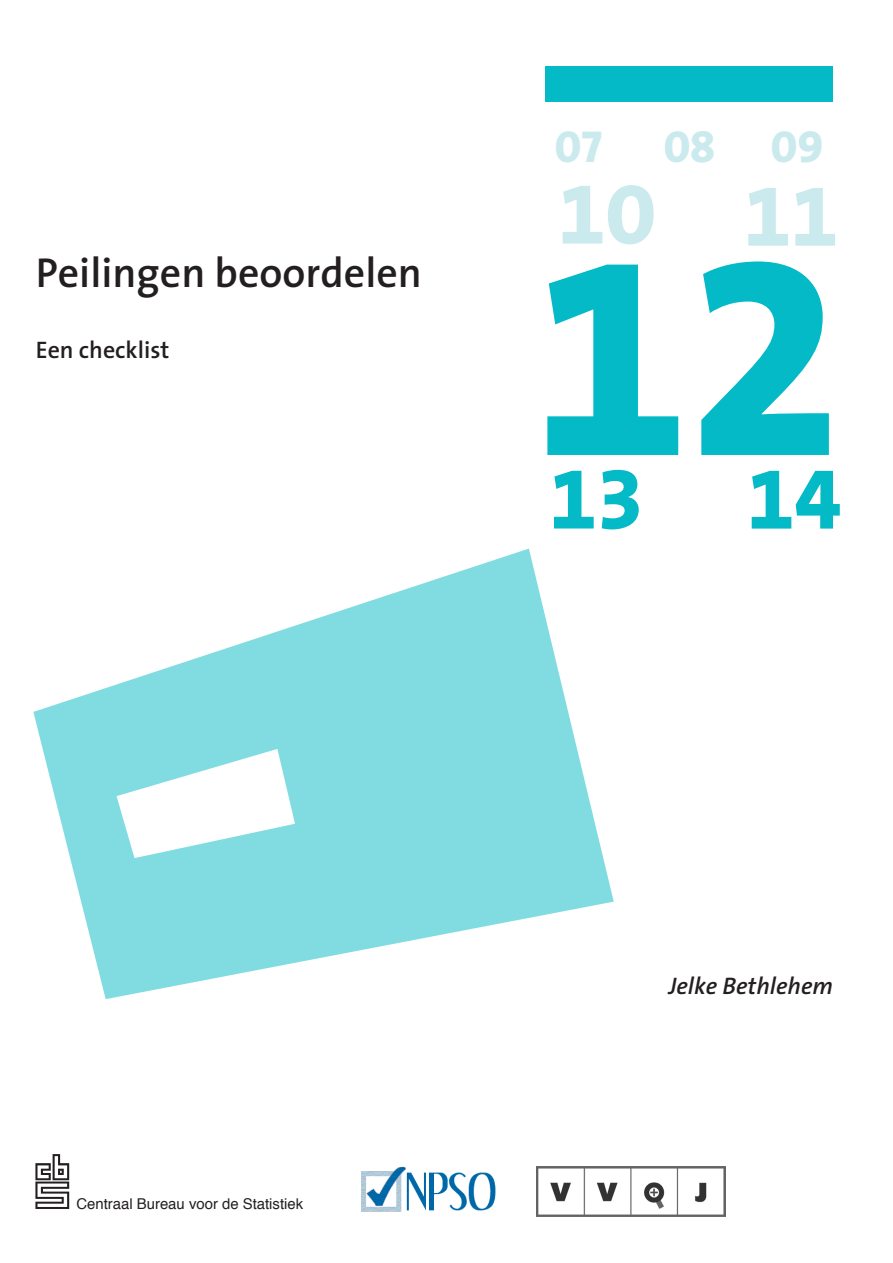
<style>
.page{position:relative;width:893px;height:1263px;background:#fff}
.page>*{position:absolute;margin:0;border:0;box-sizing:border-box;transform-origin:0 0}
.t1{font:282px "The Sans Extra Bold Expert";color:#03bac6}
.t2{font:85.5px "The Sans Extra Bold Expert";color:#03bac6}
.t3{font:85.5px "The Sans Extra Bold Expert";color:#cbeaee}
.t4{font:45px "The Sans Extra Bold Caps";color:#cbeaee}
.t5{font:600 42px "The Sans";color:#231f20}
.t6{font:italic 600 24px "The Sans";color:#231f20}
.t7{font:600 24px "The Sans";color:#231f20}
.t8{font:14.85px "Helvetica";color:#231f20}
.s1{font-family:"The Sans Extra Bold Caps"}
</style>
<div class="page">
<div style="left:546px;top:67px;width:287px;height:35px;background:#03bac6"></div>
<svg style="left:35px;top:1154px;width:34px;height:55px"></svg>
<svg style="left:33px;top:549px;width:581px;height:450px;fill:#81dce2"></svg>
<img style="left:361px;top:1166px;width:135px;height:46px">
<img style="left:537px;top:1166px;width:189px;height:51px">
<h3 class="t5" style="left:36px;top:246px;width:388px">Peilingen beoordelen</h3>
<h3 class="t7" style="left:36px;top:335px;width:135px">Een checklist</h3>
<h3 class="t4" style="left:555px;top:118px;width:49px">07</h3>
<h3 class="t4" style="left:664px;top:118px;width:161px">08 09</h3>
<h2 class="t3" style="left:558px;top:162px;width:281px">1<span class="s1">0</span> 11</h2>
<h1 class="t1" style="left:533px;top:179px;width:312px">12</h1>
<h2 class="t2" style="left:550px;top:445px;width:293px">13 14</h2>
<p class="t8" style="left:76px;top:1192px;width:228px">Centraal Bureau voor de Statistiek</p>
<h3 class="t6" style="left:669px;top:970px;width:166px">Jelke Bethlehem</h3>
</div>
